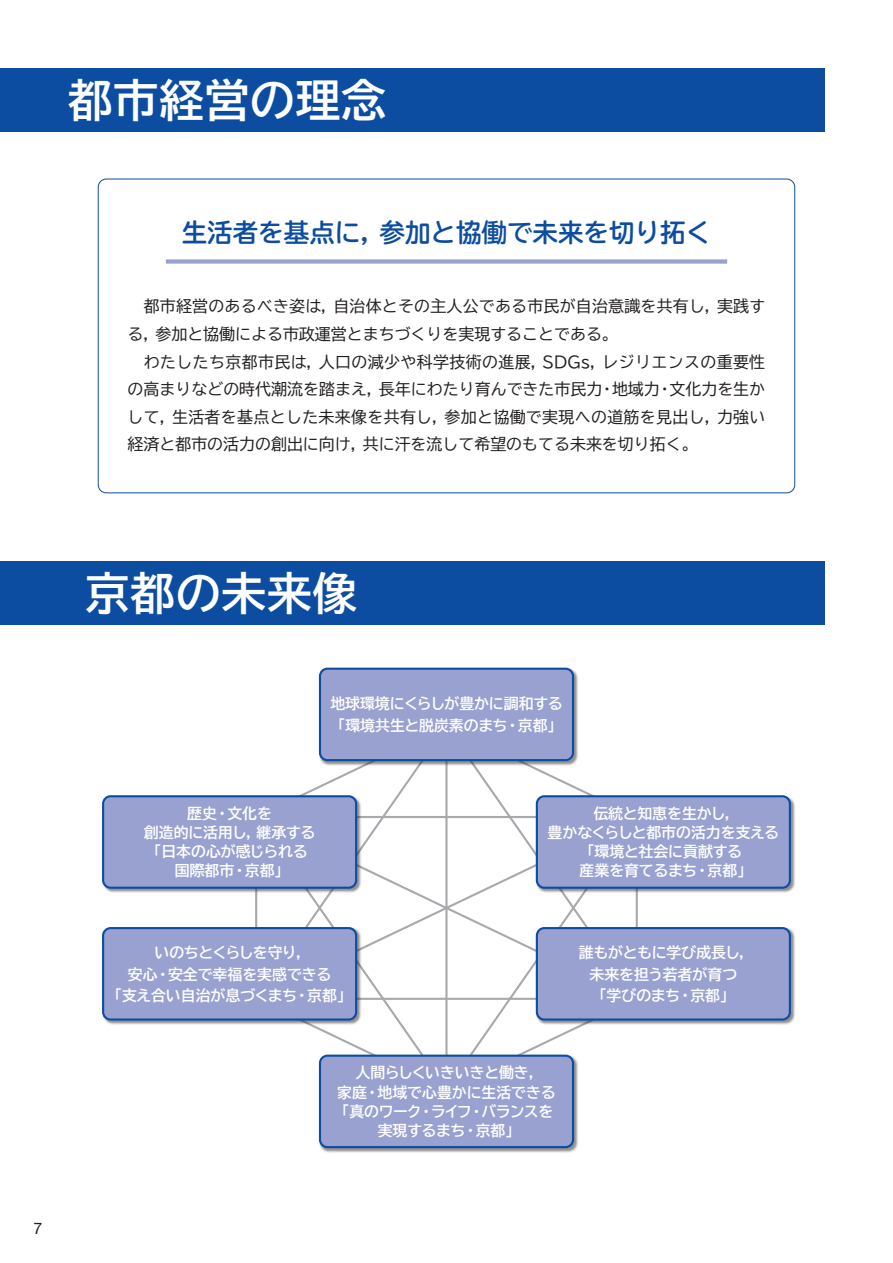
<style>
.page{position:relative;width:893px;height:1263px;background:#fff}
.page>*{position:absolute;margin:0;border:0;box-sizing:border-box;transform-origin:0 0}
.t1{font:700 44.7px "TBUD Go Std";letter-spacing:.02em;color:#fff}
.t2{font:700 25.5px "TBUDR Go Std";color:#0d4da1}
.t3{font:15.9px/27.6px "TBUD Go Std";letter-spacing:.015em;color:#231f20}
.t4{font:15.9px "Helvetica Neue LT Std";color:#231f20}
.t5{font:700 14.85px/19.2px "TBUD Go Std";color:#fff;text-align:center}
.t6{font:700 14.85px "TBUD Go Std";letter-spacing:-.05em;color:#fff}
.t7{font:700 14.85px "TBUD Go Std";letter-spacing:-.02em;color:#fff}
</style>
<div class="page">
<div style="left:0;top:68px;width:825px;height:64px;background:#0d4da1"></div>
<div style="left:0;top:561px;width:825px;height:64px;background:#0d4da1"></div>
<svg style="left:300px;top:722px;width:293px;height:371px"></svg>
<hr style="left:445px;top:726px;width:3px;height:364px;background:#a8a9ad">
<svg style="left:255px;top:814px;width:383px;height:188px"></svg>
<div style="left:319px;top:667px;width:259px;height:98px;background:#231f20;opacity:.5"></div>
<div style="left:320px;top:669px;width:253px;height:91px;background:#99a1d0;border-radius:7px"></div>
<div style="left:319px;top:668px;width:255px;height:93px;border:2px solid #0d4da1;border-radius:7px"></div>
<div style="left:319px;top:1054px;width:259px;height:98px;background:#231f20;opacity:.5"></div>
<div style="left:320px;top:1056px;width:253px;height:91px;background:#99a1d0;border-radius:7px"></div>
<div style="left:319px;top:1054px;width:255px;height:94px;border:2px solid #0d4da1;border-radius:7px"></div>
<div style="left:536px;top:795px;width:259px;height:98px;background:#231f20;opacity:.5"></div>
<div style="left:537px;top:796px;width:253px;height:92px;background:#99a1d0;border-radius:7px"></div>
<div style="left:536px;top:795px;width:255px;height:94px;border:2px solid #0d4da1;border-radius:7px"></div>
<div style="left:102px;top:795px;width:260px;height:98px;background:#231f20;opacity:.5"></div>
<div style="left:103px;top:796px;width:253px;height:92px;background:#99a1d0;border-radius:7px"></div>
<div style="left:102px;top:795px;width:255px;height:94px;border:2px solid #0d4da1;border-radius:7px"></div>
<div style="left:536px;top:927px;width:259px;height:98px;background:#231f20;opacity:.5"></div>
<div style="left:537px;top:928px;width:253px;height:91px;background:#99a1d0;border-radius:7px"></div>
<div style="left:536px;top:927px;width:255px;height:93px;border:2px solid #0d4da1;border-radius:7px"></div>
<div style="left:102px;top:927px;width:260px;height:98px;background:#231f20;opacity:.5"></div>
<div style="left:103px;top:928px;width:253px;height:91px;background:#99a1d0;border-radius:7px"></div>
<div style="left:102px;top:927px;width:255px;height:93px;border:2px solid #0d4da1;border-radius:7px"></div>
<div style="left:166px;top:259px;width:561px;height:5px;background:#99a1d0"></div>
<h1 class="t1" style="left:68px;top:64px;width:319px">都市経営の理念</h1>
<h2 class="t2" style="left:182px;top:212px;width:531px">生活者を基点に，参加と協働で未来を切り拓く</h2>
<p class="t3" style="left:128px;top:292px;width:639px">　都市経営のあるべき姿は，自治体とその主人公である市民が自治意識を共有し，実践する，参加と協働による市政運営とまちづくりを実現することである。<br>　わたしたち京都市民は，人口の減少や科学技術の進展，SDGs，レジリエンスの重要性の高まりなどの時代潮流を踏まえ，長年にわたり育んできた市民力・地域力・文化力を生かして，生活者を基点とした未来像を共有し，参加と協働で実現への道筋を見出し，力強い経済と都市の活力の創出に向け，共に汗を流して希望のもてる未来を切り拓く。</p>
<p class="t4" style="left:34px;top:1218px;width:10px">7</p>
<h1 class="t1" style="left:85px;top:557px;width:274px">京都の未来像</h1>
<p class="t5" style="left:330px;top:693px;width:234px;line-height:21.3px;text-align:left">地球環境にくらしが豊かに調和する「環境共生と脱炭素のまち・京都」</p>
<p class="t5" style="left:144px;top:804px;width:173px">歴史・文化を<br>創造的に活用し，継承する「日本の心が感じられる国際都市・京都」</p>
<p class="t5" style="left:548px;top:804px;width:233px">伝統と知恵を生かし，<br>豊かなくらしと都市の活力を支える「環境と社会に貢献する<br>産業を育てるまち・京都」</p>
<p class="t5" style="left:107px;top:942px;width:246px;line-height:21.3px">いのちとくらしを守り，<br>安心・安全で幸福を実感できる<br>「支え合い自治が息づくまち・京都」</p>
<p class="t5" style="left:579px;top:942px;width:177px;line-height:21.3px">誰もがともに学び成長し，未来を担う若者が育つ<br>「学びのまち・京都」</p>
<p class="t7" style="left:356px;top:1061px;width:190px">人間らしくいきいきと働き，</p>
<p class="t5" style="left:337px;top:1082px;width:220px">家庭・地域で心豊かに生活できる</p>
<p class="t6" style="left:334px;top:1099px;width:220px">「真のワーク・ライフ・バランスを</p>
<p class="t5" style="left:378px;top:1121px;width:144px">実現するまち・京都」</p>
</div>
